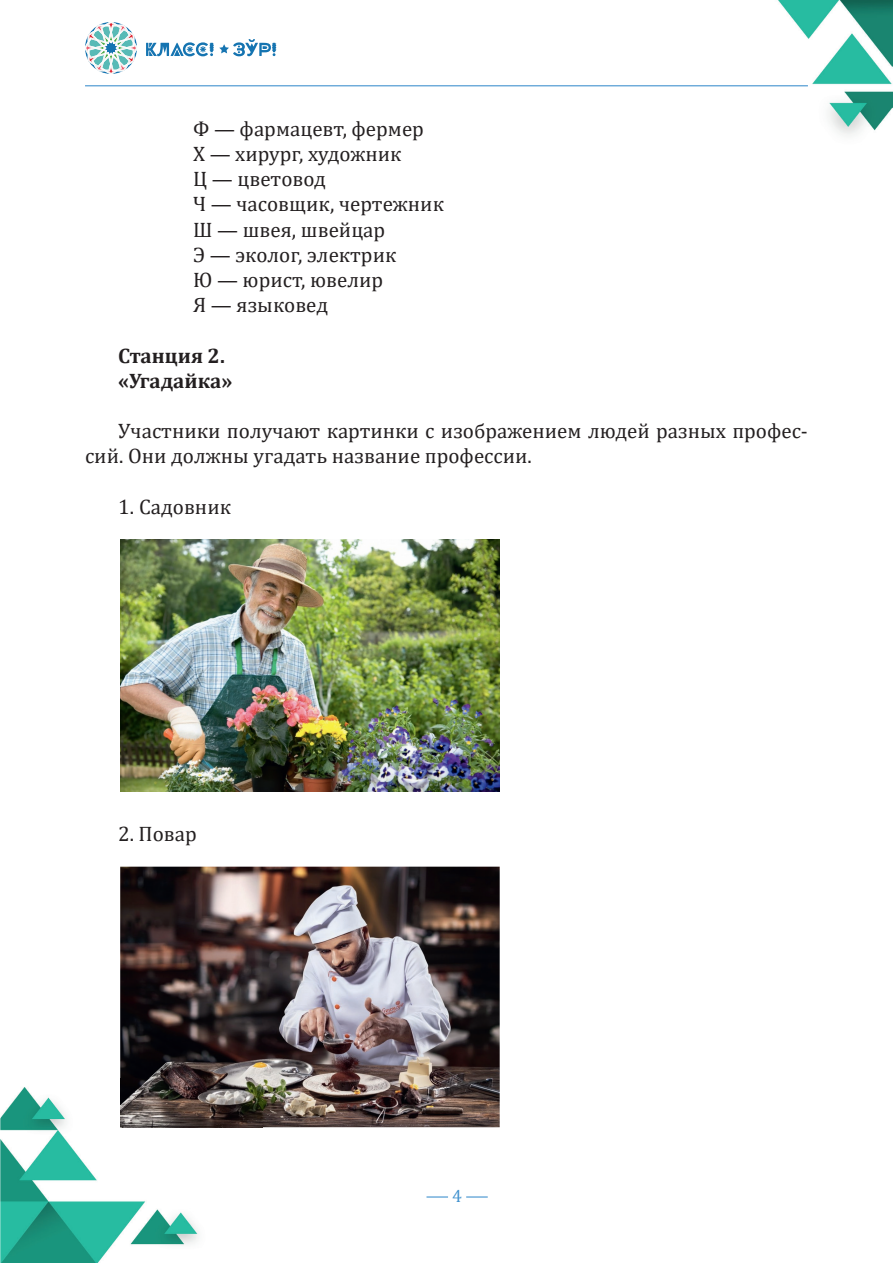
<style>
.page{position:relative;width:893px;height:1263px;background:#fff}
.page>*{position:absolute;margin:0;border:0;box-sizing:border-box;transform-origin:0 0}
.t1{font:21px/25.2px "Cambria";color:#231f20}
.t2{font:700 21px/25.2px "Cambria";color:#231f20}
.t3{font:18px "Cambria";color:#4393cf}
</style>
<div class="page">
<img style="left:0;top:1087px;width:263px;height:176px">
<img style="left:771px;top:0;width:122px;height:135px">
<svg style="left:146px;top:39px;width:130px;height:17px"></svg>
<svg style="left:85px;top:22px;width:52px;height:52px"></svg>
<hr style="left:85px;top:85px;width:723px;height:1px;background:#4393cf">
<svg style="left:426px;top:1196px;width:22px;height:1px"></svg>
<svg style="left:466px;top:1196px;width:22px;height:1px"></svg>
<img style="left:120px;top:539px;width:379px;height:253px">
<img style="left:120px;top:867px;width:380px;height:260px">
<img style="left:120px;top:1078px;width:143px;height:49px">
<p class="t1" style="left:193px;top:116px;width:252px">Ф — фармацевт, фермер<br>Х — хирург, художник<br>Ц — цветовод<br>Ч — часовщик, чертежник<br>Ш — швея, швейцар<br>Э — эколог, электрик<br>Ю — юрист, ювелир<br>Я — языковед</p>
<p class="t2" style="left:118px;top:342px;width:116px">Станция 2. «Угадайка»</p>
<p class="t1" style="left:85px;top:418px;width:724px;text-indent:33px">Участники получают картинки с изображением людей разных профес&shy;сий. Они должны угадать название профессии.</p>
<p class="t1" style="left:118px;top:494px;width:115px">1. Садовник</p>
<p class="t1" style="left:118px;top:822px;width:80px">2. Повар</p>
<p class="t3" style="left:452px;top:1185px;width:11px">4</p>
</div>
